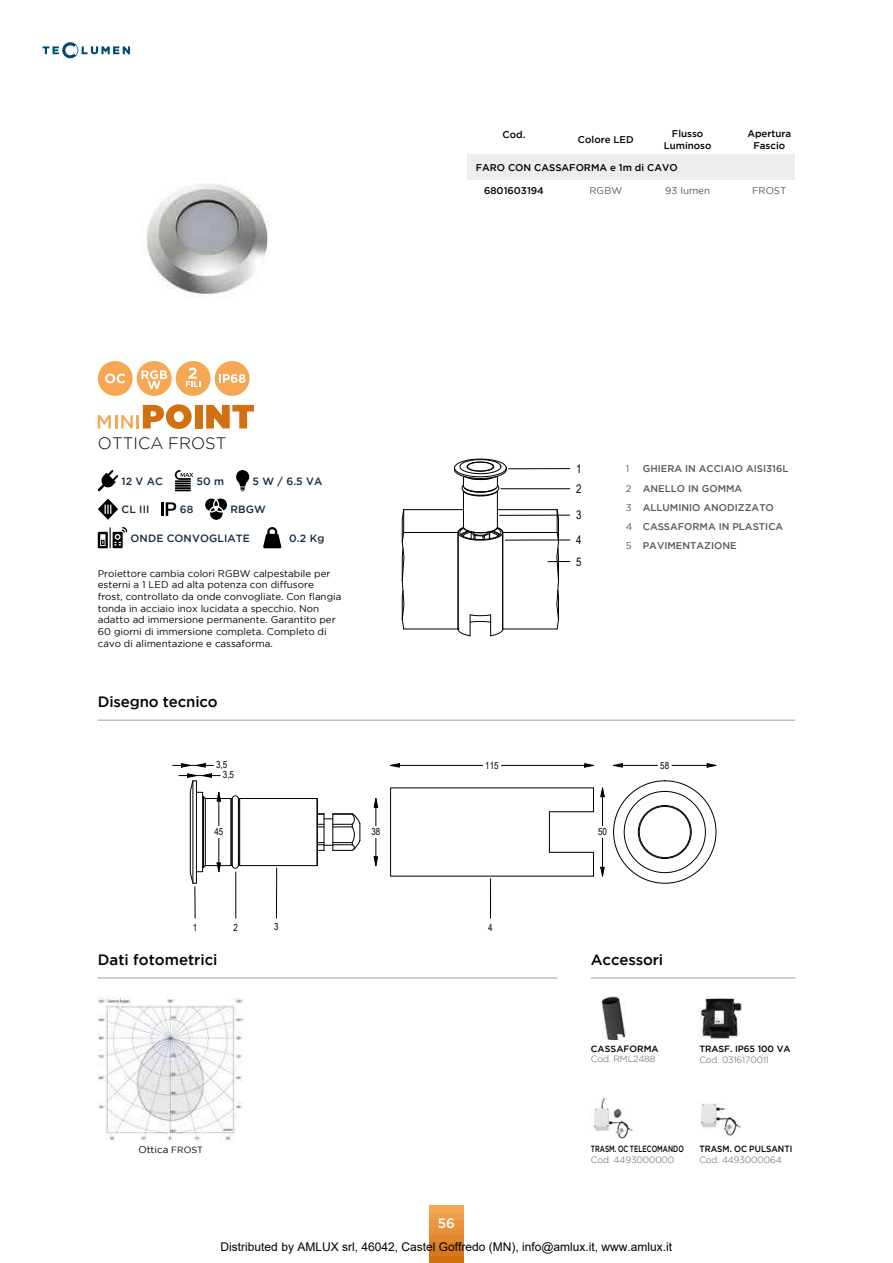
<style>
.page{position:relative;width:893px;height:1263px;background:#fff}
.page>*{position:absolute;margin:0;border:0;box-sizing:border-box;transform-origin:0 0}
.t1{font:300 16.5px "Gotham";letter-spacing:.005em;color:#000}
.t2{font:500 15px "Gotham";letter-spacing:-.01em;color:#000}
.t3{font:500 13.5px "Gotham";color:#fff}
.t4{font:12px "Arial";color:#000}
.t5{font:11.85px/20.1px "Arial Narrow";color:#000}
.t6{font:500 10.5px "Gotham";letter-spacing:.01em;color:#142b3f}
.t7{font:9.75px/11.7px "Gotham";color:#000}
.t8{font:500 9.75px/19.2px "Gotham";color:#58585a}
.t9{font:500 9.75px/11.7px "Gotham";color:#000;text-align:center}
.t10{font:9.75px "Arial Narrow";letter-spacing:-.005em;color:#000}
.t11{font:9.75px "Gotham";color:#58585a}
.t12{font:9.75px "Gotham";color:#58585a}
.t13{font:300 9px "Gotham";letter-spacing:-.01em;color:#58585a}
.t14{font:500 9px "Gotham";letter-spacing:.005em;color:#000}
.t15{font:500 9px "Gotham";letter-spacing:.005em;color:#000;scale:.72 1}
.t16{font:500 9px "Gotham";letter-spacing:.005em;color:#000;scale:.91 1}
.s1{font-weight:400}
.s2{font-size:9px}
</style>
<div class="page">
<svg style="left:43px;top:42px;width:87px;height:16px"></svg>
<div style="left:429px;top:1256px;width:34px;height:7px;background:#d26f11"></div>
<div style="left:429px;top:1248px;width:34px;height:8px;background:#d8771c"></div>
<div style="left:429px;top:1241px;width:34px;height:7px;background:#dc7f25"></div>
<div style="left:429px;top:1234px;width:34px;height:7px;background:#e0882e"></div>
<div style="left:429px;top:1227px;width:34px;height:7px;background:#e79037"></div>
<div style="left:429px;top:1219px;width:34px;height:8px;background:#eb9740"></div>
<div style="left:429px;top:1212px;width:34px;height:7px;background:#ef9f49"></div>
<div style="left:429px;top:1205px;width:34px;height:7px;background:#f5a754"></div>
<hr style="left:98px;top:978px;width:459px;height:1px;background:#9c9e9f">
<img style="left:98px;top:996px;width:145px;height:146px">
<hr style="left:591px;top:978px;width:204px;height:1px;background:#9c9e9f">
<img style="left:601px;top:996px;width:25px;height:43px">
<img style="left:699px;top:996px;width:43px;height:43px">
<img style="left:593px;top:1098px;width:40px;height:41px">
<img style="left:700px;top:1103px;width:41px;height:35px">
<div style="left:467px;top:155px;width:328px;height:25px;background:#eceded"></div>
<hr style="left:98px;top:720px;width:697px;height:1px;background:#9c9e9f">
<div style="left:624px;top:791px;width:82px;height:82px;border:1px solid #000;border-radius:50%"></div>
<svg style="left:636px;top:803px;width:58px;height:57px"></svg>
<div style="left:317px;top:798px;width:1px;height:68px;border:1px solid #000"></div>
<hr style="left:240px;top:865px;width:77px;height:1px;background:#000">
<hr style="left:240px;top:798px;width:77px;height:1px;background:#000">
<svg style="left:317px;top:813px;width:44px;height:38px"></svg>
<svg style="left:549px;top:787px;width:45px;height:66px"></svg>
<svg style="left:490px;top:878px;width:1px;height:40px"></svg>
<svg style="left:173px;top:763px;width:40px;height:4px"></svg>
<svg style="left:600px;top:787px;width:5px;height:39px"></svg>
<svg style="left:600px;top:838px;width:5px;height:39px"></svg>
<svg style="left:613px;top:763px;width:10px;height:4px"></svg>
<svg style="left:707px;top:763px;width:10px;height:4px"></svg>
<hr style="left:622px;top:765px;width:36px;height:1px;background:#000">
<hr style="left:672px;top:765px;width:35px;height:1px;background:#000">
<svg style="left:584px;top:763px;width:10px;height:4px"></svg>
<svg style="left:390px;top:763px;width:10px;height:4px"></svg>
<hr style="left:501px;top:765px;width:84px;height:1px;background:#000">
<hr style="left:399px;top:765px;width:84px;height:1px;background:#000">
<svg style="left:374px;top:798px;width:4px;height:28px"></svg>
<svg style="left:374px;top:838px;width:4px;height:28px"></svg>
<svg style="left:179px;top:773px;width:61px;height:145px"></svg>
<svg style="left:276px;top:867px;width:1px;height:51px"></svg>
<hr style="left:463px;top:491px;width:1px;height:36px;background:#000">
<hr style="left:497px;top:491px;width:1px;height:36px;background:#000">
<svg style="left:402px;top:509px;width:2px;height:120px"></svg>
<hr style="left:404px;top:532px;width:54px;height:1px;background:#000">
<hr style="left:404px;top:509px;width:59px;height:1px;background:#000">
<hr style="left:404px;top:629px;width:54px;height:1px;background:#000">
<svg style="left:454px;top:459px;width:116px;height:37px"></svg>
<hr style="left:501px;top:488px;width:69px;height:1px;background:#000">
<svg style="left:457px;top:503px;width:113px;height:133px"></svg>
<img style="left:146px;top:184px;width:123px;height:112px">
<div style="left:98px;top:361px;width:35px;height:35px;background:#f5a754;border-radius:50%"></div>
<svg style="left:105px;top:374px;width:20px;height:9px"></svg>
<div style="left:137px;top:361px;width:35px;height:35px;background:#f5a754;border-radius:50%"></div>
<svg style="left:141px;top:370px;width:26px;height:19px"></svg>
<div style="left:176px;top:361px;width:35px;height:35px;background:#f5a754;border-radius:50%"></div>
<svg style="left:186px;top:367px;width:14px;height:20px"></svg>
<div style="left:215px;top:361px;width:35px;height:35px;background:#f5a754;border-radius:50%"></div>
<svg style="left:219px;top:374px;width:26px;height:9px"></svg>
<svg style="left:98px;top:404px;width:94px;height:25px"></svg>
<div style="left:195px;top:405px;width:8px;height:23px;background:#d26f11"></div>
<svg style="left:206px;top:405px;width:48px;height:23px"></svg>
<svg style="left:98px;top:470px;width:20px;height:21px"></svg>
<svg style="left:175px;top:470px;width:18px;height:21px"></svg>
<svg style="left:236px;top:470px;width:13px;height:21px"></svg>
<svg style="left:98px;top:498px;width:20px;height:22px"></svg>
<hr style="left:161px;top:502px;width:3px;height:14px;background:#000">
<svg style="left:166px;top:502px;width:10px;height:14px"></svg>
<svg style="left:205px;top:498px;width:22px;height:22px"></svg>
<div style="left:98px;top:532px;width:10px;height:16px;background:#000"></div>
<svg style="left:100px;top:527px;width:27px;height:21px"></svg>
<svg style="left:263px;top:527px;width:18px;height:21px"></svg>
<p class="t9" style="left:578px;top:134px;width:57px">Colore LED</p>
<p class="t9" style="left:664px;top:128px;width:49px">Flusso<br>Luminoso</p>
<p class="t9" style="left:747px;top:128px;width:45px">Apertura<br>Fascio</p>
<p class="t9" style="left:476px;top:161px;width:203px">FARO CON CASSAFORMA e 1m di CAVO</p>
<p class="t9" style="left:484px;top:185px;width:61px">6801603194</p>
<p class="t11" style="left:589px;top:185px;width:34px">RGBW</p>
<p class="t11" style="left:665px;top:185px;width:46px">93 lumen</p>
<p class="t11" style="left:752px;top:185px;width:36px">FROST</p>
<p class="t9" style="left:503px;top:128px;width:24px">Cod.</p>
<h1 class="t1" style="left:98px;top:434px;width:130px">OTTICA FROST</h1>
<p class="t6" style="left:122px;top:475px;width:43px">12 V AC</p>
<p class="t6" style="left:197px;top:475px;width:29px">50 m</p>
<p class="t6" style="left:253px;top:475px;width:71px">5 W / 6.5 VA</p>
<p class="t6" style="left:122px;top:503px;width:29px">CL III</p>
<p class="t6" style="left:180px;top:503px;width:15px">68</p>
<p class="t6" style="left:231px;top:503px;width:37px">RBGW</p>
<p class="t6" style="left:131px;top:532px;width:121px">ONDE CONVOGLIATE</p>
<p class="t6" style="left:289px;top:532px;width:37px">0.2 Kg</p>
<p class="t7" style="left:98px;top:567px;width:245px">Proiettore cambia colori RGBW calpestabile per esterni a 1 LED ad alta potenza con diffusore<br>frost, controllato da onde convogliate. Con flangia tonda in acciaio inox lucidata a specchio. Non adatto ad immersione permanente. Garantito per 60 giorni di immersione completa. Completo di cavo di alimentazione e cassaforma.</p>
<h2 class="t2" style="left:98px;top:693px;width:121px">Disegno tecnico</h2>
<p class="t10" style="left:216px;top:758px;width:13px">3,5</p>
<p class="t10" style="left:223px;top:768px;width:13px">3,5</p>
<p class="t10" style="left:214px;top:825px;width:11px">45</p>
<p class="t10" style="left:371px;top:825px;width:11px">38</p>
<p class="t5" style="left:576px;top:458px;width:7px">1<br>2</p>
<p class="t5" style="left:576px;top:502px;width:7px;line-height:24.8px">3<br>4</p>
<p class="t5" style="left:576px;top:551px;width:7px">5</p>
<p class="t8" style="left:626px;top:459px;width:164px;text-indent:17px">GHIERA IN ACCIAIO AISI316L<br><span class="s1">2</span> ANELLO IN GOMMA<br><span class="s1">3</span> ALLUMINIO ANODIZZATO<br><span class="s1">4</span> CASSAFORMA IN PLASTICA<br><span class="s1">5</span> PAVIMENTAZIONE</p>
<p class="t12" style="left:626px;top:464px;width:5px">1</p>
<p class="t10" style="left:485px;top:758px;width:15px">115</p>
<p class="t10" style="left:660px;top:758px;width:11px">58</p>
<p class="t10" style="left:598px;top:825px;width:11px">50</p>
<p class="t10" style="left:274px;top:920px;width:6px">3</p>
<p class="t10" style="left:193px;top:920px;width:6px">1</p>
<p class="t10" style="left:233px;top:920px;width:6px">2</p>
<p class="t10" style="left:488px;top:920px;width:6px">4</p>
<h2 class="t2" style="left:98px;top:951px;width:121px">Dati fotometrici</h2>
<h2 class="t2" style="left:591px;top:951px;width:74px">Accessori</h2>
<p class="t14" style="left:591px;top:1043px;width:69px">CASSAFORMA</p>
<p class="t13" style="left:591px;top:1054px;width:66px">Cod. RML2488</p>
<p class="t14" style="left:699px;top:1043px;width:93px">TRASF. IP65 100 VA</p>
<p class="t13" style="left:699px;top:1055px;width:71px">Cod. 0316170011</p>
<p class="t7" style="left:138px;top:1143px;width:66px">Ottica <span class="s2">FROST</span></p>
<p class="t15" style="left:591px;top:1143px;width:131px">TRASM. OC TELECOMANDO</p>
<p class="t13" style="left:591px;top:1155px;width:85px">Cod. 4493000000</p>
<p class="t16" style="left:699px;top:1143px;width:104px">TRASM. OC PULSANTI</p>
<p class="t13" style="left:699px;top:1155px;width:84px">Cod. 4493000064</p>
<h3 class="t3" style="left:438px;top:1215px;width:19px">56</h3>
<p class="t4" style="left:221px;top:1239px;width:453px">Distributed by AMLUX srl, 46042, Castel Goffredo (MN), info@amlux.it, www.amlux.it</p>
</div>
